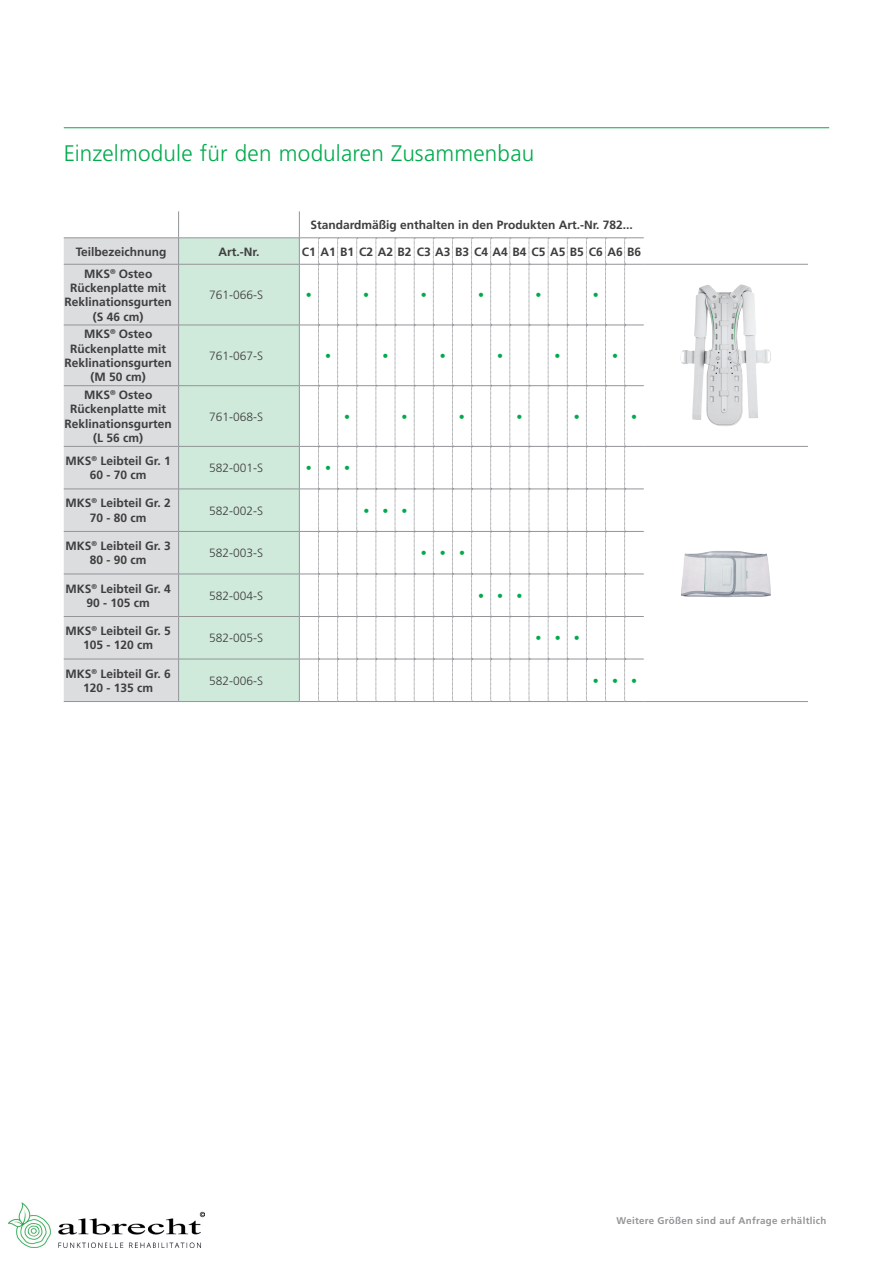
<style>
.page{position:relative;width:893px;height:1263px;background:#fff}
.page>*{position:absolute;margin:0;border:0;box-sizing:border-box;transform-origin:0 0}
.t1{font:300 22.5px "Frutiger LT Std";letter-spacing:.005em;color:#00ab4d}
.t2{font:700 12px/14.4px "Frutiger LT Std";color:#3e3e3f;text-align:center}
.t3{font:300 12px "Frutiger LT Std";color:#3e3e3f}
.t4{font:700 12px "Frutiger LT Std";color:#00ab4d}
.t5{font:700 9.75px "Frutiger LT Std";letter-spacing:.03em;color:#939598}
</style>
<div class="page">
<hr style="left:64px;top:127px;width:765px;height:1px;background:#00ab4d">
<img style="left:8px;top:1202px;width:197px;height:46px">
<div style="left:64px;top:239px;width:114px;height:462px;background:#dcdddf"></div>
<div style="left:179px;top:238px;width:120px;height:26px;background:#cfe9db"></div>
<svg style="left:179px;top:265px;width:120px;height:436px;background:#cee7d9"></svg>
<hr style="left:178px;top:264px;width:1px;height:61px;background:#939598">
<hr style="left:178px;top:325px;width:1px;height:60px;background:#939598">
<hr style="left:178px;top:386px;width:1px;height:60px;background:#939598">
<hr style="left:178px;top:447px;width:1px;height:42px;background:#939598">
<hr style="left:178px;top:489px;width:1px;height:42px;background:#939598">
<hr style="left:178px;top:532px;width:1px;height:42px;background:#939598">
<hr style="left:178px;top:574px;width:1px;height:42px;background:#939598">
<hr style="left:178px;top:617px;width:1px;height:42px;background:#939598">
<hr style="left:178px;top:659px;width:1px;height:42px;background:#939598">
<hr style="left:64px;top:325px;width:115px;height:1px;background:#939598">
<hr style="left:179px;top:325px;width:120px;height:1px;background:#939598">
<hr style="left:64px;top:385px;width:115px;height:1px;background:#939598">
<hr style="left:179px;top:385px;width:120px;height:1px;background:#939598">
<hr style="left:64px;top:446px;width:115px;height:1px;background:#939598">
<hr style="left:179px;top:446px;width:120px;height:1px;background:#939598">
<hr style="left:64px;top:489px;width:115px;height:1px;background:#939598">
<hr style="left:179px;top:489px;width:120px;height:1px;background:#939598">
<hr style="left:64px;top:531px;width:115px;height:1px;background:#939598">
<hr style="left:179px;top:531px;width:120px;height:1px;background:#939598">
<hr style="left:64px;top:574px;width:115px;height:1px;background:#939598">
<hr style="left:179px;top:574px;width:120px;height:1px;background:#939598">
<hr style="left:64px;top:616px;width:115px;height:1px;background:#939598">
<hr style="left:179px;top:616px;width:120px;height:1px;background:#939598">
<hr style="left:64px;top:659px;width:115px;height:1px;background:#939598">
<hr style="left:179px;top:659px;width:120px;height:1px;background:#939598">
<hr style="left:64px;top:701px;width:115px;height:1px;background:#939598">
<hr style="left:179px;top:701px;width:120px;height:1px;background:#939598">
<hr style="left:64px;top:238px;width:115px;height:1px;background:#939598">
<hr style="left:179px;top:238px;width:120px;height:1px;background:#939598">
<hr style="left:64px;top:264px;width:115px;height:1px;background:#939598">
<hr style="left:179px;top:264px;width:120px;height:1px;background:#939598">
<hr style="left:644px;top:264px;width:164px;height:1px;background:#939598">
<svg style="left:178px;top:211px;width:1px;height:53px"></svg>
<hr style="left:644px;top:446px;width:164px;height:1px;background:#939598">
<hr style="left:644px;top:701px;width:164px;height:1px;background:#939598">
<svg style="left:299px;top:211px;width:345px;height:491px"></svg>
<img style="left:680px;top:284px;width:91px;height:142px">
<img style="left:681px;top:551px;width:90px;height:46px">
<h1 class="t1" style="left:64px;top:141px;width:472px">Einzelmodule für den modularen Zusammenbau</h1>
<p class="t2" style="left:310px;top:218px;width:324px">Standardmäßig enthalten in den Produkten Art.-Nr. 782...</p>
<p class="t2" style="left:76px;top:244px;width:92px">Teilbezeichnung</p>
<p class="t2" style="left:219px;top:244px;width:42px">Art.-Nr.</p>
<p class="t2" style="left:302px;top:244px;width:341px">C1 A1 B1 C2 A2 B2 C3 A3 B3 C4 A4 B4 C5 A5 B5 C6 A6 B6</p>
<p class="t2" style="left:65px;top:266px;width:109px">MKS<sup>®</sup> Osteo<br>Rückenplatte mit<br>Reklinationsgurten (S 46 cm)</p>
<p class="t3" style="left:209px;top:288px;width:56px">761-066-S</p>
<p class="t4" style="left:306px;top:288px;width:7px">•</p>
<p class="t4" style="left:363px;top:288px;width:7px">•</p>
<p class="t4" style="left:421px;top:288px;width:7px">•</p>
<p class="t4" style="left:478px;top:288px;width:7px">•</p>
<p class="t4" style="left:535px;top:288px;width:7px">•</p>
<p class="t4" style="left:593px;top:288px;width:7px">•</p>
<p class="t2" style="left:65px;top:327px;width:109px">MKS<sup>®</sup> Osteo<br>Rückenplatte mit<br>Reklinationsgurten (M 50 cm)</p>
<p class="t2" style="left:65px;top:388px;width:109px">MKS<sup>®</sup> Osteo<br>Rückenplatte mit<br>Reklinationsgurten (L 56 cm)</p>
<p class="t3" style="left:209px;top:349px;width:56px">761-067-S</p>
<p class="t4" style="left:325px;top:349px;width:7px">•</p>
<p class="t4" style="left:382px;top:349px;width:7px">•</p>
<p class="t4" style="left:440px;top:349px;width:7px">•</p>
<p class="t4" style="left:497px;top:349px;width:7px">•</p>
<p class="t4" style="left:555px;top:349px;width:7px">•</p>
<p class="t4" style="left:612px;top:349px;width:7px">•</p>
<p class="t3" style="left:209px;top:410px;width:56px">761-068-S</p>
<p class="t4" style="left:344px;top:409px;width:7px">•</p>
<p class="t4" style="left:402px;top:409px;width:7px">•</p>
<p class="t4" style="left:459px;top:409px;width:7px">•</p>
<p class="t4" style="left:516px;top:409px;width:7px">•</p>
<p class="t4" style="left:574px;top:409px;width:7px">•</p>
<p class="t4" style="left:631px;top:409px;width:7px">•</p>
<p class="t2" style="left:66px;top:454px;width:107px">MKS<sup>®</sup> Leibteil Gr. 1<br>60 - 70 cm</p>
<p class="t3" style="left:209px;top:461px;width:56px">582-001-S</p>
<p class="t4" style="left:306px;top:461px;width:46px">•••</p>
<p class="t2" style="left:66px;top:496px;width:107px">MKS<sup>®</sup> Leibteil Gr. 2<br>70 - 80 cm</p>
<p class="t3" style="left:209px;top:504px;width:56px">582-002-S</p>
<p class="t4" style="left:363px;top:503px;width:46px">•••</p>
<p class="t2" style="left:66px;top:539px;width:107px">MKS<sup>®</sup> Leibteil Gr. 3<br>80 - 90 cm</p>
<p class="t3" style="left:209px;top:546px;width:56px">582-003-S</p>
<p class="t4" style="left:421px;top:546px;width:46px">•••</p>
<p class="t2" style="left:66px;top:581px;width:107px">MKS<sup>®</sup> Leibteil Gr. 4<br>90 - 105 cm</p>
<p class="t3" style="left:209px;top:589px;width:56px">582-004-S</p>
<p class="t4" style="left:478px;top:588px;width:46px">•••</p>
<p class="t2" style="left:66px;top:624px;width:107px">MKS<sup>®</sup> Leibteil Gr. 5<br>105 - 120 cm</p>
<p class="t3" style="left:209px;top:631px;width:56px">582-005-S</p>
<p class="t4" style="left:536px;top:631px;width:46px">•••</p>
<p class="t2" style="left:66px;top:666px;width:107px">MKS<sup>®</sup> Leibteil Gr. 6<br>120 - 135 cm</p>
<p class="t3" style="left:209px;top:674px;width:56px">582-006-S</p>
<p class="t4" style="left:593px;top:673px;width:46px">•••</p>
<p class="t5" style="left:617px;top:1214px;width:211px">Weitere Größen sind auf Anfrage erhältlich</p>
</div>
